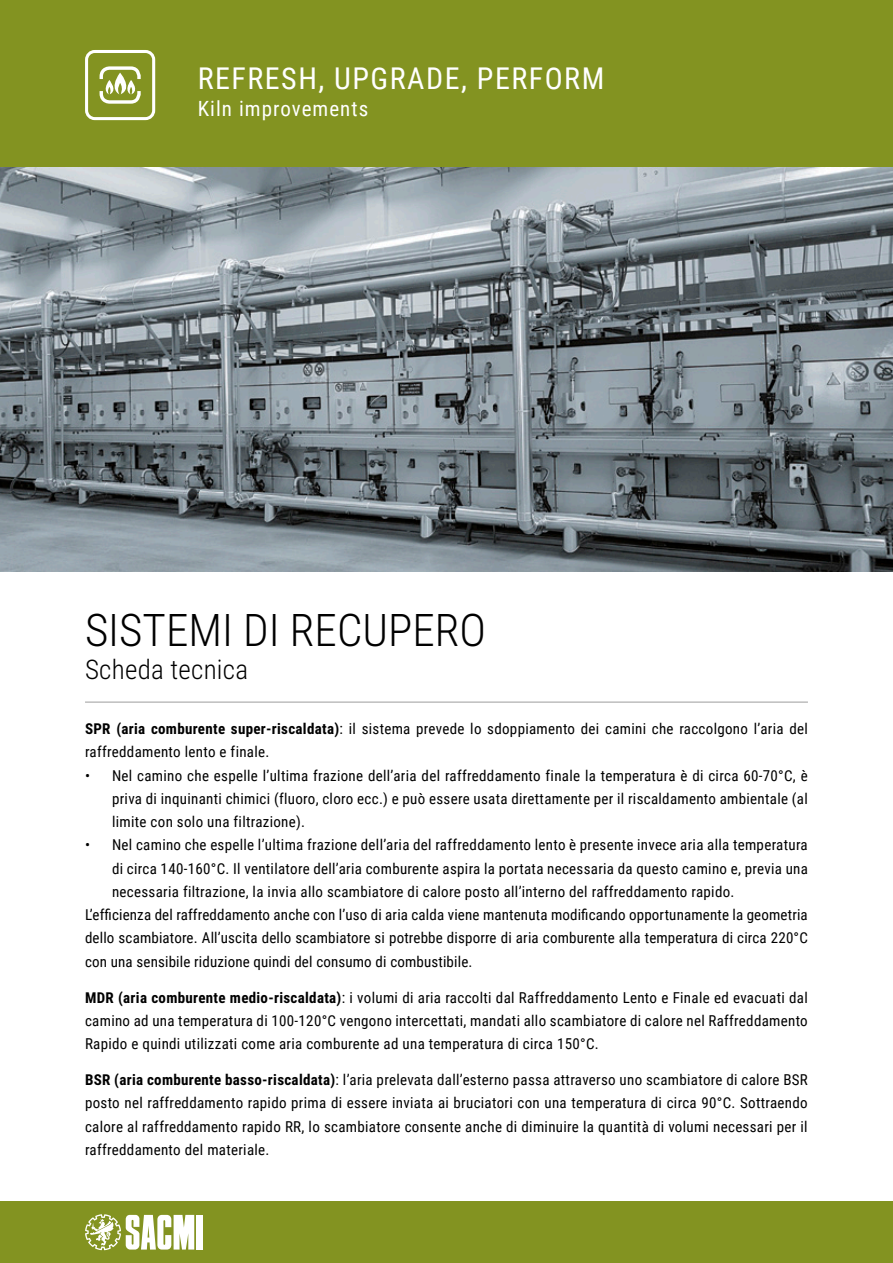
<style>
.page{position:relative;width:893px;height:1263px;background:#fff}
.page>*{position:absolute;margin:0;border:0;box-sizing:border-box;transform-origin:0 0}
.t1{font:300 45px "Roboto Condensed";color:#000}
.t2{font:30px "Roboto Condensed";letter-spacing:.05em;color:#fff}
.t3{font:300 27px "Roboto Condensed";letter-spacing:.01em;color:#000}
.t4{font:21px "Roboto Condensed";letter-spacing:.05em;color:#fff}
.t5{font:15px/23.2px "Roboto Condensed";letter-spacing:.02em;color:#000;text-align:justify}
.s1{font-weight:700}
</style>
<div class="page">
<hr style="left:85px;top:702px;width:723px;height:1px;background:#9c9c9c">
<div style="left:0;top:0;width:893px;height:168px;background:#839321"></div>
<div style="left:0;top:1201px;width:893px;height:62px;background:#839321"></div>
<div style="left:196px;top:1215px;width:6px;height:34px;background:#fff"></div>
<svg style="left:85px;top:1214px;width:109px;height:36px"></svg>
<div style="left:85px;top:50px;width:70px;height:70px;border:3px solid #fff;border-radius:8px"></div>
<svg style="left:99px;top:66px;width:42px;height:38px"></svg>
<img style="left:0;top:168px;width:893px;height:404px">
<h2 class="t2" style="left:198px;top:58px;width:408px">REFRESH, UPGRADE, PERFORM</h2>
<h3 class="t4" style="left:198px;top:94px;width:172px">Kiln improvements</h3>
<h1 class="t1" style="left:85px;top:599px;width:402px">SISTEMI DI RECUPERO</h1>
<h3 class="t3" style="left:85px;top:650px;width:165px">Scheda tecnica</h3>
<p class="t5" style="left:85px;top:717px;width:724px"><span class="s1">SPR (aria comburente super-riscaldata)</span>: il sistema prevede lo sdoppiamento dei camini che raccolgono l’aria del raffreddamento lento e finale.</p>
<p class="t5" style="left:112px;top:763px;width:697px;text-indent:-27px">• Nel camino che espelle l’ultima frazione dell’aria del raffreddamento finale la temperatura è di circa 60-70°C, è priva di inquinanti chimici (fluoro, cloro ecc.) e può essere usata direttamente per il riscaldamento ambientale (al limite con solo una filtrazione).</p>
<p class="t5" style="left:85px;top:833px;width:724px">• Nel camino che espelle l’ultima frazione dell’aria del raffreddamento lento è presente invece aria alla temperatura</p>
<p class="t5" style="left:112px;top:856px;width:697px">di circa 140-160°C. Il ventilatore dell’aria comburente aspira la portata necessaria da questo camino e, previa una</p>
<p class="t5" style="left:112px;top:879px;width:624px">necessaria filtrazione, la invia allo scambiatore di calore posto all’interno del raffreddamento rapido.</p>
<p class="t5" style="left:85px;top:903px;width:724px">L’efficienza del raffreddamento anche con l’uso di aria calda viene mantenuta modificando opportunamente la geometria</p>
<p class="t5" style="left:85px;top:926px;width:724px">dello scambiatore. All’uscita dello scambiatore si potrebbe disporre di aria comburente alla temperatura di circa 220°C</p>
<p class="t5" style="left:85px;top:949px;width:389px">con una sensibile riduzione quindi del consumo di combustibile.</p>
<p class="t5" style="left:85px;top:985px;width:724px"><span class="s1">MDR (aria comburente medio-riscaldata)</span>: i volumi di aria raccolti dal Raffreddamento Lento e Finale ed evacuati dal camino ad una temperatura di 100-120°C vengono intercettati, mandati allo scambiatore di calore nel Raffreddamento Rapido e quindi utilizzati come aria comburente ad una temperatura di circa 150°C.</p>
<p class="t5" style="left:85px;top:1068px;width:724px"><span class="s1">BSR (aria comburente basso-riscaldata)</span>: l’aria prelevata dall’esterno passa attraverso uno scambiatore di calore BSR posto nel raffreddamento rapido prima di essere inviata ai bruciatori con una temperatura di circa 90°C. Sottraendo calore al raffreddamento rapido RR, lo scambiatore consente anche di diminuire la quantità di volumi necessari per il raffreddamento del materiale.</p>
</div>
